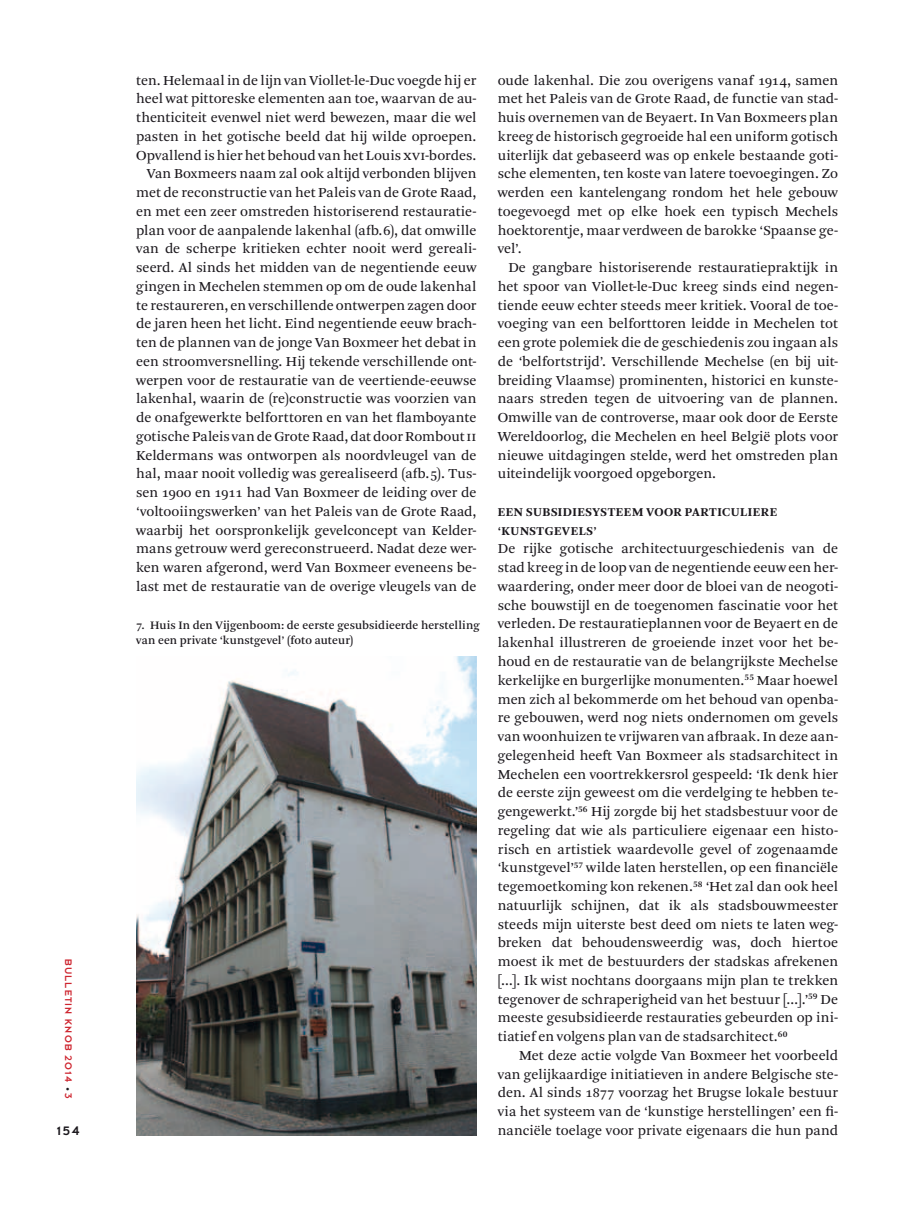
<style>
.page{position:relative;width:902px;height:1212px;background:#fff}
.page>*{position:absolute;margin:0;border:0;box-sizing:border-box;transform-origin:0 0}
.t1{font:14.4px/18.8px "Arnhem Pro Blond";letter-spacing:.005em;color:#1a171c;text-align:justify}
.t2{font:13.5px "Dessau Pro";color:#1a171c}
.t3{font:700 12.6px/18.8px "Arnhem Pro";letter-spacing:.04em;color:#1a171c}
.t4{font:12px/15.8px "Arnhem Pro";letter-spacing:.01em;color:#1a171c}
.t5{font:10.5px "Dessau Pro";letter-spacing:.11em;color:#ce252f}
.s1{font-size:8.25px;color:#1a171c}
</style>
<div class="page">
<img style="left:136px;top:656px;width:340px;height:479px">
<p class="t5" style="left:74px;top:959px;width:141px;rotate:90deg">bulletin knob 2014 <span class="s1">•</span> 3</p>
<p class="t2" style="left:56px;top:1123px;width:25px">154</p>
<p class="t1" style="left:136px;top:71px;width:342px;text-align:right">ten. Helemaal in de lijn van Viollet-le-Duc voegde hij er heel wat pittoreske elementen aan toe, waarvan de au&shy;thenticiteit evenwel niet werd bewezen, maar die wel pasten in het gotische beeld dat hij wilde oproepen.<br>Opvallend is hier het behoud van het Louis XVI-bordes.<br>Van Boxmeers naam zal ook altijd verbonden blijven met de reconstructie van het Paleis van de Grote Raad, en met een zeer omstreden historiserend restauratie&shy;plan voor de aanpalende lakenhal (afb.6), dat omwille van de scherpe kritieken echter nooit werd gereali&shy;seerd. Al sinds het midden van de negentiende eeuw gingen in Mechelen stemmen op om de oude lakenhal te restaureren, en verschillende ontwerpen zagen door de jaren heen het licht. Eind negentiende eeuw brach&shy;ten de plannen van de jonge Van Boxmeer het debat in een stroomversnelling. Hij tekende verschillende ont&shy;werpen voor de restauratie van de veertiende-eeuwse lakenhal, waarin de (re)constructie was voorzien van de onafgewerkte belforttoren en van het flamboyante gotische Paleis van de Grote Raad, dat door Rombout II Keldermans was ontworpen als noordvleugel van de hal, maar nooit volledig was gerealiseerd (afb.5). Tus&shy;sen 1900 en 1911 had Van Boxmeer de leiding over de ‘voltooiingswerken’ van het Paleis van de Grote Raad, waarbij het oorspronkelijk gevelconcept van Kelder&shy;mans getrouw werd gereconstrueerd. Nadat deze wer&shy;ken waren afgerond, werd Van Boxmeer eveneens be&shy;last met de restauratie van de overige vleugels van de</p>
<p class="t4" style="left:136px;top:617px;width:345px">7. Huis In den Vijgenboom: de eerste gesubsidieerde herstelling van een private ‘kunstgevel’ (foto auteur)</p>
<p class="t1" style="left:497px;top:71px;width:342px">oude lakenhal. Die zou overigens vanaf 1914, samen met het Paleis van de Grote Raad, de functie van stad&shy;huis overnemen van de Beyaert. In Van Boxmeers plan kreeg de historisch gegroeide hal een uniform gotisch uiterlijk dat gebaseerd was op enkele bestaande goti&shy;sche elementen, ten koste van latere toevoegingen. Zo werden een kantelengang rondom het hele gebouw toegevoegd met op elke hoek een typisch Mechels hoektorentje, maar verdween de barokke ‘Spaanse ge&shy;vel’.</p>
<p class="t1" style="left:497px;top:258px;width:342px;text-indent:11px">De gangbare historiserende restauratiepraktijk in het spoor van Viollet-le-Duc kreeg sinds eind negen&shy;tiende eeuw echter steeds meer kritiek. Vooral de toe&shy;voeging van een belforttoren leidde in Mechelen tot een grote polemiek die de geschiedenis zou ingaan als de ‘belfortstrijd’. Verschillende Mechelse (en bij uit&shy;breiding Vlaamse) prominenten, historici en kunste&shy;naars streden tegen de uitvoering van de plannen.<br>Omwille van de controverse, maar ook door de Eerste Wereldoorlog, die Mechelen en heel België plots voor nieuwe uitdagingen stelde, werd het omstreden plan uiteindelijk voorgoed opgeborgen.</p>
<p class="t3" style="left:497px;top:503px;width:281px">EEN SUBSIDIESYSTEEM VOOR PARTICULIERE ‘KUNSTGEVELS’</p>
<p class="t1" style="left:497px;top:540px;width:342px">De rijke gotische architectuurgeschiedenis van de stad kreeg in de loop van de negentiende eeuw een her&shy;waardering, onder meer door de bloei van de neogoti&shy;sche bouwstijl en de toegenomen fascinatie voor het verleden. De restauratieplannen voor de Beyaert en de lakenhal illustreren de groeiende inzet voor het be&shy;houd en de restauratie van de belangrijkste Mechelse kerkelijke en burgerlijke monumenten.<sup>55</sup> Maar hoewel men zich al bekommerde om het behoud van openba&shy;re gebouwen, werd nog niets ondernomen om gevels van woonhuizen te vrijwaren van afbraak. In deze aan&shy;gelegenheid heeft Van Boxmeer als stadsarchitect in Mechelen een voortrekkersrol gespeeld: ‘Ik denk hier de eerste zijn geweest om die verdelging te hebben te&shy;gengewerkt.’<sup>56</sup> Hij zorgde bij het stadsbestuur voor de regeling dat wie als particuliere eigenaar een histo&shy;risch en artistiek waardevolle gevel of zogenaamde ‘kunstgevel’<sup>57</sup> wilde laten herstellen, op een financiële tegemoetkoming kon rekenen.<sup>58</sup> ‘Het zal dan ook heel natuurlijk schijnen, dat ik als stadsbouwmeester steeds mijn uiterste best deed om niets te laten weg&shy;breken dat behoudensweerdig was, doch hiertoe moest ik met de bestuurders der stadskas afrekenen […]. Ik wist nochtans doorgaans mijn plan te trekken tegenover de schraperigheid van het bestuur […].’<sup>59</sup> De meeste gesubsidieerde restauraties gebeurden op ini&shy;tiatief en volgens plan van de stadsarchitect.<sup>60</sup></p>
<p class="t1" style="left:497px;top:1046px;width:342px;text-indent:21px">Met deze actie volgde Van Boxmeer het voorbeeld van gelijkaardige initiatieven in andere Belgische ste&shy;den. Al sinds 1877 voorzag het Brugse lokale bestuur via het systeem van de ‘kunstige herstellingen’ een fi&shy;nanciële toelage voor private eigenaars die hun pand</p>
</div>
